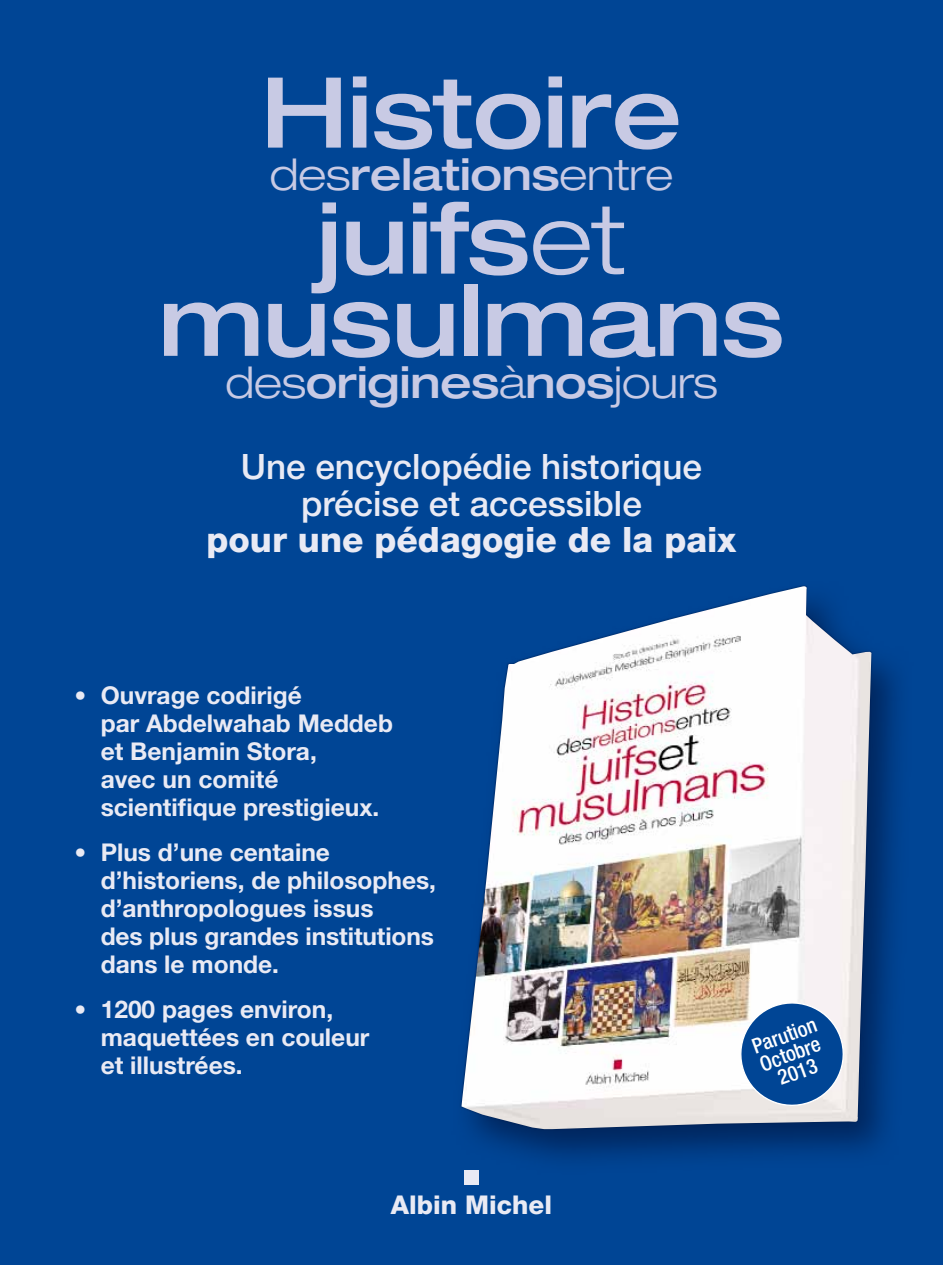
<style>
.page{position:relative;width:943px;height:1265px;background:#004595}
.page>*{position:absolute;margin:0;border:0;box-sizing:border-box;transform-origin:0 0}
.t1{font:500 expanded 98px/82.2px "Helvetica Neue LT Std";letter-spacing:-.01em;color:#c8cae4;text-align:center}
.t2{font:500 expanded 43.75px "Helvetica Neue LT Std";letter-spacing:-.01em;color:#c8cae4}
.t3{font:500 35px/36.8px "Helvetica Neue LT Std";color:#e9eaf4;text-align:center}
.t4{font:800 35px "Helvetica Neue LT Std";color:#e9eaf4}
.t5{font:800 25.9px "Helvetica Neue LT Std";color:#e9eaf4}
.t6{font:700 24.5px/28px "Helvetica Neue LT Std";color:#e9eaf4}
.t7{font:500 condensed 21px/19.2px "Helvetica Neue LT Std";color:#fff;text-align:center}
.s1{font-weight:300}
.s2{font-size:23.62px}
</style>
<div class="page">
<div style="left:464px;top:1171px;width:14px;height:14px;background:#e9eaf4"></div>
<div style="left:450px;top:579px;width:464px;height:597px;background:#001845;opacity:.7"></div>
<img style="left:461px;top:586px;width:411px;height:543px">
<svg style="left:734px;top:996px;width:115px;height:116px"></svg>
<h1 class="t1" style="left:261px;top:69px;width:423px">Histoire</h1>
<h2 class="t2" style="left:269px;top:147px;width:405px"><span class="s1">des</span>relations<span class="s1">entre</span></h2>
<h1 class="t1" style="left:158px;top:195px;width:627px">juifs<span class="s1">et </span>musulmans</h1>
<h2 class="t2" style="left:225px;top:355px;width:494px"><span class="s1">des</span>origines<span class="s1">à</span>nos<span class="s1">jours</span></h2>
<h3 class="t3" style="left:241px;top:448px;width:463px">Une encyclopédie historique précise et accessible</h3>
<h3 class="t4" style="left:206px;top:519px;width:531px">pour une pédagogie de la paix</h3>
<p class="t6" style="left:101px;top:681px;width:294px;text-indent:-26px"><span class="s2">•</span> Ouvrage codirigé<br>par Abdelwahab Meddeb et Benjamin Stora,<br>avec un comité scientifique prestigieux.</p>
<p class="t6" style="left:101px;top:838px;width:337px;text-indent:-26px"><span class="s2">•</span> Plus d’une centaine d’historiens, de philosophes, d’anthropologues issus<br>des plus grandes institutions dans le monde.</p>
<p class="t6" style="left:101px;top:994px;width:270px;text-indent:-26px"><span class="s2">•</span> 1200 pages environ, maquettées en couleur et illustrées.</p>
<p class="t5" style="left:391px;top:1189px;width:163px">Albin Michel</p>
<p class="t7" style="left:749px;top:1038px;width:69px;rotate:-20deg">Parution<br>Octobre<br>2013</p>
</div>
